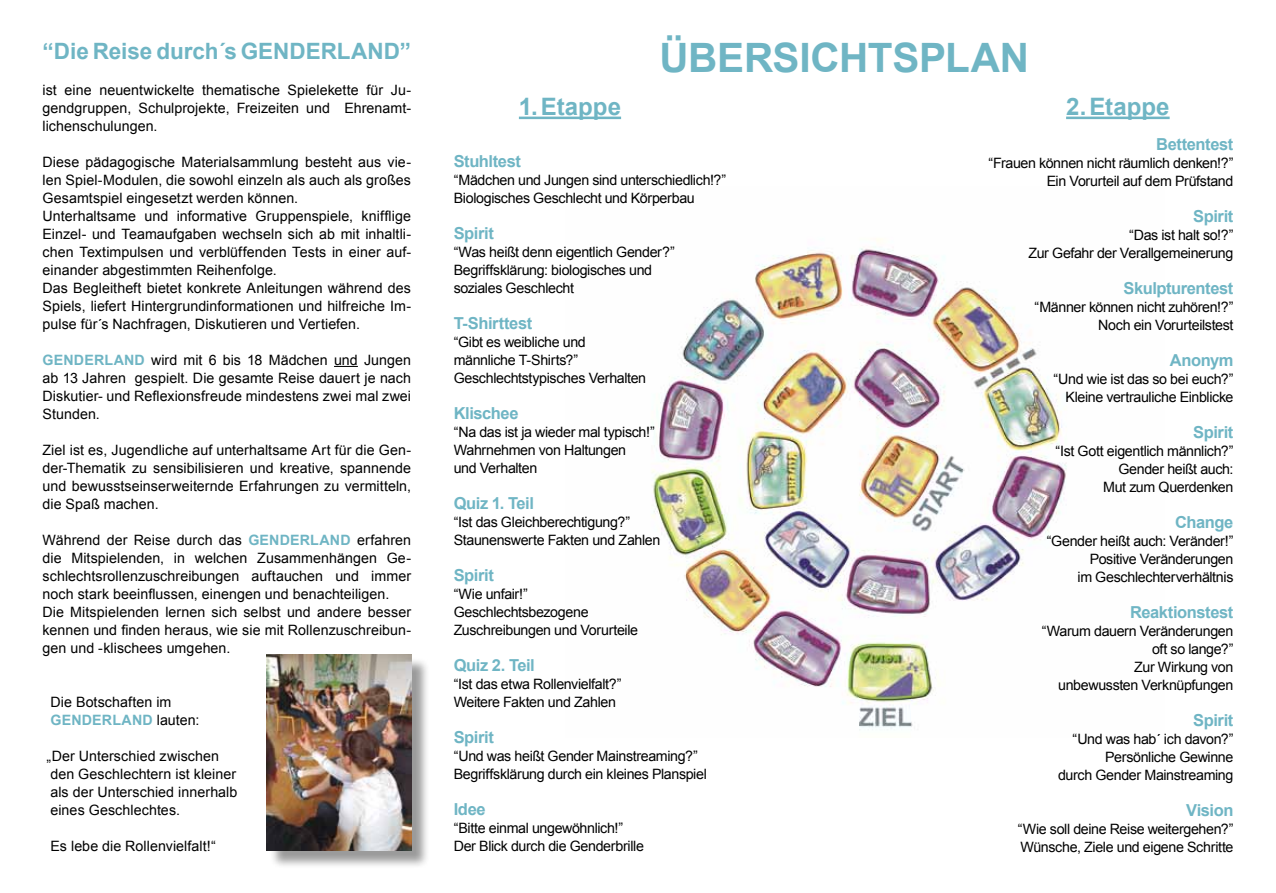
<style>
.page{position:relative;width:1276px;height:893px;background:#fff}
.page>*{position:absolute;margin:0;border:0;box-sizing:border-box;transform-origin:0 0}
.t1{font:700 40.5px "Arial";letter-spacing:-.01em;color:#6fb5c4}
.t2{font:700 24px "Arial";color:#6fb5c4}
.t3{font:700 22.5px "Arial";color:#6fb5c4}
.t4{font:700 16.5px "Arial";letter-spacing:-.025em;color:#6fb5c4}
.t5{font:14.25px/18px "Arial";letter-spacing:-.01em;color:#000}
.s1{font-weight:700;color:#6fb5c4}
</style>
<div class="page">
<img style="left:652px;top:238px;width:415px;height:492px">
<svg style="left:334px;top:366px;width:24px;height:1px"></svg>
<div style="left:269px;top:657px;width:161px;height:212px;background:#000;opacity:.4"></div>
<img style="left:267px;top:655px;width:144px;height:195px">
<hr style="left:519px;top:117px;width:102px;height:2px;background:#6fb5c4">
<hr style="left:1066px;top:117px;width:103px;height:2px;background:#6fb5c4">
<h3 class="t3" style="left:43px;top:36px;width:370px">“Die Reise durch´s GENDERLAND”</h3>
<p class="t5" style="left:43px;top:81px;width:370px;text-align:justify">ist eine neuentwickelte thematische Spielekette für Ju&shy;gendgruppen, Schulprojekte, Freizeiten und Ehrenamt&shy;lichenschulungen.</p>
<p class="t5" style="left:43px;top:153px;width:370px">Diese pädagogische Materialsammlung besteht aus vie&shy;len Spiel-Modulen, die sowohl einzeln als auch als großes Gesamtspiel eingesetzt werden können.<br>Unterhaltsame und informative Gruppenspiele, knifflige Einzel- und Teamaufgaben wechseln sich ab mit inhaltli&shy;chen Textimpulsen und verblüffenden Tests in einer auf&shy;einander abgestimmten Reihenfolge.<br>Das Begleitheft bietet konkrete Anleitungen während des Spiels, liefert Hintergrundinformationen und hilfreiche Im&shy;pulse für´s Nachfragen, Diskutieren und Vertiefen.</p>
<p class="t5" style="left:43px;top:351px;width:370px;text-align:justify"><span class="s1">GENDERLAND</span> wird mit 6 bis 18 Mädchen und Jungen ab 13 Jahren gespielt. Die gesamte Reise dauert je nach Diskutier- und Reflexionsfreude mindestens zwei mal zwei Stunden.</p>
<p class="t5" style="left:43px;top:441px;width:370px;text-align:justify">Ziel ist es, Jugendliche auf unterhaltsame Art für die Gen&shy;der-Thematik zu sensibilisieren und kreative, spannende und bewusstseinserweiternde Erfahrungen zu vermitteln, die Spaß machen.</p>
<p class="t5" style="left:43px;top:531px;width:370px">Während der Reise durch das <span class="s1">GENDERLAND</span> erfahren die Mitspielenden, in welchen Zusammenhängen Ge&shy;schlechtsrollenzuschreibungen auftauchen und immer noch stark beeinflussen, einengen und benachteiligen.<br>Die Mitspielenden lernen sich selbst und andere besser kennen und finden heraus, wie sie mit Rollenzuschreibun&shy;gen und -klischees umgehen.</p>
<p class="t5" style="left:50px;top:693px;width:150px">Die Botschaften im<br><span class="s1">GENDERLAND</span> lauten:</p>
<p class="t5" style="left:46px;top:747px;width:192px">„Der Unterschied zwischen den Geschlechtern ist kleiner als der Unterschied innerhalb eines Geschlechtes.</p>
<p class="t5" style="left:50px;top:837px;width:167px">Es lebe die Rollenvielfalt!“</p>
<h1 class="t1" style="left:659px;top:31px;width:371px">ÜBERSICHTSPLAN</h1>
<h2 class="t2" style="left:519px;top:91px;width:104px">1. Etappe</h2>
<h2 class="t2" style="left:1066px;top:91px;width:105px">2. Etappe</h2>
<p class="t4" style="left:454px;top:150px;width:69px">Stuhltest</p>
<p class="t5" style="left:454px;top:171px;width:274px">“Mädchen und Jungen sind unterschiedlich!?”<br>Biologisches Geschlecht und Körperbau</p>
<p class="t4" style="left:454px;top:222px;width:42px">Spirit</p>
<p class="t5" style="left:454px;top:243px;width:222px">“Was heißt denn eigentlich Gender?”<br>Begriffsklärung: biologisches und soziales Geschlecht</p>
<p class="t4" style="left:454px;top:312px;width:80px">T-Shirttest</p>
<p class="t5" style="left:454px;top:333px;width:194px">“Gibt es weibliche und männliche T-Shirts?”<br>Geschlechtstypisches Verhalten</p>
<p class="t4" style="left:454px;top:402px;width:66px">Klischee</p>
<p class="t5" style="left:454px;top:423px;width:202px">“Na das ist ja wieder mal typisch!”<br>Wahrnehmen von Haltungen<br>und Verhalten</p>
<p class="t4" style="left:454px;top:492px;width:82px">Quiz 1. Teil</p>
<p class="t5" style="left:454px;top:513px;width:208px">“Ist das Gleichberechtigung?”<br>Staunenswerte Fakten und Zahlen</p>
<p class="t4" style="left:454px;top:564px;width:42px">Spirit</p>
<p class="t5" style="left:454px;top:585px;width:186px">“Wie unfair!”<br>Geschlechtsbezogene<br>Zuschreibungen und Vorurteile</p>
<p class="t4" style="left:454px;top:654px;width:83px">Quiz 2. Teil</p>
<p class="t5" style="left:454px;top:675px;width:169px">“Ist das etwa Rollenvielfalt?”<br>Weitere Fakten und Zahlen</p>
<p class="t4" style="left:454px;top:726px;width:42px">Spirit</p>
<p class="t5" style="left:454px;top:747px;width:255px">“Und was heißt Gender Mainstreaming?”<br>Begriffsklärung durch ein kleines Planspiel</p>
<p class="t4" style="left:454px;top:798px;width:34px">Idee</p>
<p class="t5" style="left:454px;top:819px;width:192px">“Bitte einmal ungewöhnlich!”<br>Der Blick durch die Genderbrille</p>
<p class="t4" style="left:1156px;top:133px;width:79px">Bettentest</p>
<p class="t5" style="left:988px;top:154px;width:246px;text-align:right">“Frauen können nicht räumlich denken!?”<br>Ein Vorurteil auf dem Prüfstand</p>
<p class="t4" style="left:1193px;top:205px;width:42px">Spirit</p>
<p class="t5" style="left:1028px;top:226px;width:206px;text-align:right">“Das ist halt so!?”<br>Zur Gefahr der Verallgemeinerung</p>
<p class="t4" style="left:1123px;top:277px;width:111px">Skulpturentest</p>
<p class="t5" style="left:1034px;top:298px;width:200px;text-align:right">“Männer können nicht zuhören!?”<br>Noch ein Vorurteilstest</p>
<p class="t4" style="left:1170px;top:349px;width:65px">Anonym</p>
<p class="t5" style="left:1053px;top:370px;width:181px;text-align:right">“Und wie ist das so bei euch?”<br>Kleine vertrauliche Einblicke</p>
<p class="t4" style="left:1193px;top:421px;width:42px">Spirit</p>
<p class="t5" style="left:1055px;top:442px;width:179px;text-align:right">“Ist Gott eigentlich männlich?”<br>Gender heißt auch:<br>Mut zum Querdenken</p>
<p class="t4" style="left:1175px;top:511px;width:60px">Change</p>
<p class="t5" style="left:1047px;top:532px;width:188px;text-align:right">“Gender heißt auch: Veränder!”<br>Positive Veränderungen<br>im Geschlechterverhältnis</p>
<p class="t4" style="left:1130px;top:601px;width:105px">Reaktionstest</p>
<p class="t5" style="left:1041px;top:622px;width:193px;text-align:right">“Warum dauern Veränderungen oft so lange?”<br>Zur Wirkung von<br>unbewussten Verknüpfungen</p>
<p class="t4" style="left:1193px;top:709px;width:42px">Spirit</p>
<p class="t5" style="left:1058px;top:730px;width:177px;text-align:right">“Und was hab´ ich davon?”<br>Persönliche Gewinne<br>durch Gender Mainstreaming</p>
<p class="t4" style="left:1186px;top:799px;width:49px">Vision</p>
<p class="t5" style="left:1018px;top:820px;width:217px">“Wie soll deine Reise weitergehen?”<br>Wünsche, Ziele und eigene Schritte</p>
</div>
